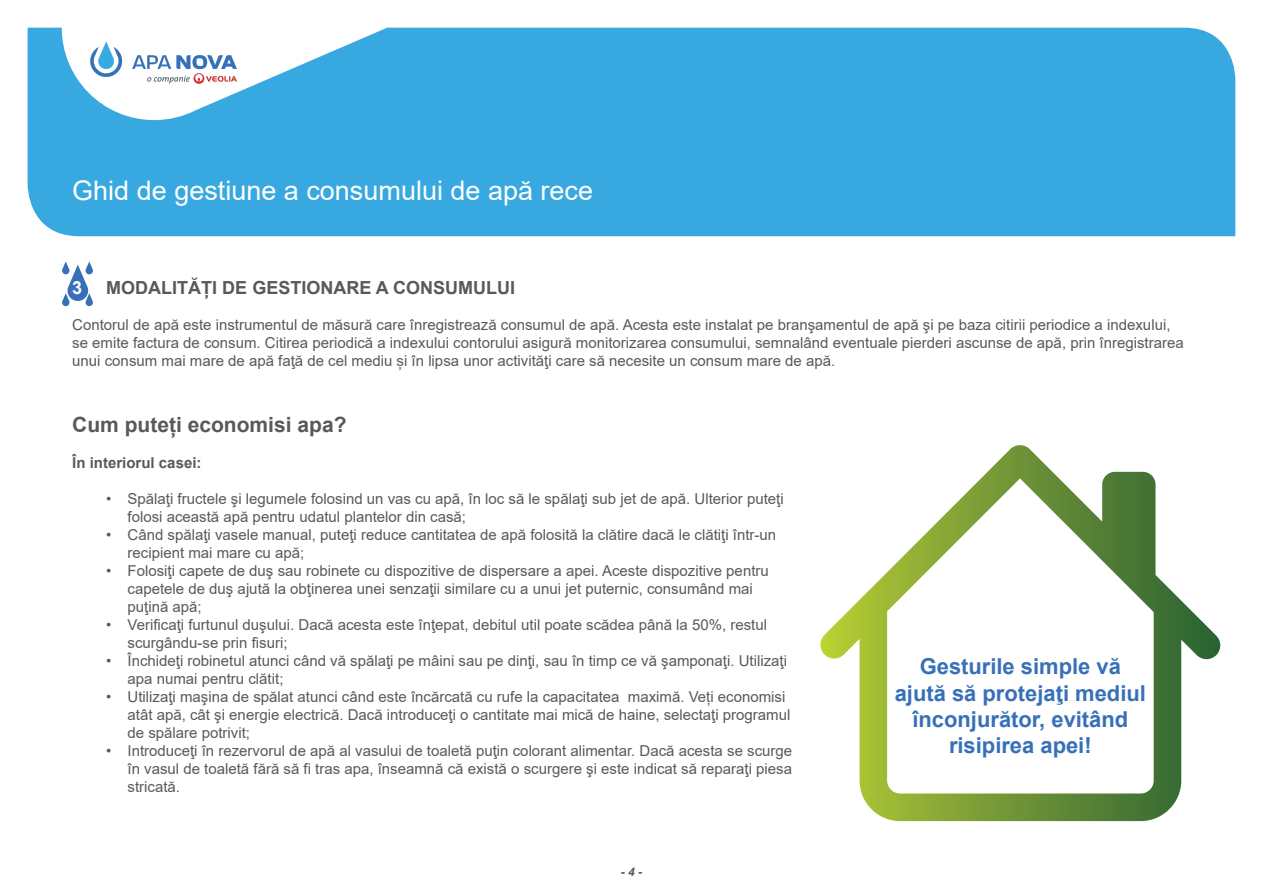
<style>
.page{position:relative;width:1263px;height:893px;background:#fff}
.page>*{position:absolute;margin:0;border:0;box-sizing:border-box;transform-origin:0 0}
.t1{font:27px "Arial";color:#fff}
.t2{font:700 21.9px/26.4px "Arial";color:#3870b8;text-align:center}
.t3{font:700 21px "Arial";color:#58595b}
.t4{font:700 18px "Arial";color:#58595b}
.t5{font:700 18px "Arial";color:#fff}
.t6{font:15px/18px "Arial";color:#58595b}
.t7{font:700 15px "Arial";color:#58595b}
.t8{font:italic 700 12px "Arial";color:#58595b}
</style>
<div class="page">
<div style="left:28px;top:28px;width:1207px;height:208px;background:#38a8e0"></div>
<svg style="left:90px;top:42px;width:32px;height:35px"></svg>
<svg style="left:132px;top:55px;width:105px;height:29px"></svg>
<svg style="left:62px;top:261px;width:31px;height:45px"></svg>
<svg style="left:820px;top:445px;width:401px;height:376px"></svg>
<h1 class="t1" style="left:72px;top:172px;width:522px">Ghid de gestiune a consumului de apă rece</h1>
<p class="t5" style="left:72px;top:275px;width:12px">3</p>
<p class="t4" style="left:106px;top:275px;width:410px">MODALITĂȚI DE GESTIONARE A CONSUMULUI</p>
<p class="t6" style="left:72px;top:315px;width:1113px">Contorul de apă este instrumentul de măsură care înregistrează consumul de apă. Acesta este instalat pe branşamentul de apă şi pe baza citirii periodice a indexului, se emite factura de consum. Citirea periodică a indexului contorului asigură monitorizarea consumului, semnalând eventuale pierderi ascunse de apă, prin înregistrarea unui consum mai mare de apă faţă de cel mediu și în lipsa unor activităţi care să necesite un consum mare de apă.</p>
<h3 class="t3" style="left:72px;top:410px;width:276px">Cum puteți economisi apa?</h3>
<p class="t7" style="left:72px;top:452px;width:131px">În interiorul casei:</p>
<p class="t6" style="left:128px;top:490px;width:658px;text-indent:-21px">• Spălaţi fructele şi legumele folosind un vas cu apă, în loc să le spălaţi sub jet de apă. Ulterior puteţi folosi această apă pentru udatul plantelor din casă;</p>
<p class="t6" style="left:128px;top:526px;width:650px;text-indent:-21px">• Când spălaţi vasele manual, puteţi reduce cantitatea de apă folosită la clătire dacă le clătiţi într-un recipient mai mare cu apă;</p>
<p class="t6" style="left:128px;top:562px;width:643px;text-indent:-21px">• Folosiţi capete de duş sau robinete cu dispozitive de dispersare a apei. Aceste dispozitive pentru capetele de duş ajută la obţinerea unei senzaţii similare cu a unui jet puternic, consumând mai puţină apă;</p>
<p class="t6" style="left:128px;top:616px;width:641px;text-indent:-21px">• Verificaţi furtunul duşului. Dacă acesta este înţepat, debitul util poate scădea până la 50%, restul scurgându-se prin fisuri;</p>
<p class="t6" style="left:128px;top:652px;width:661px;text-indent:-21px">• Închideţi robinetul atunci când vă spălaţi pe mâini sau pe dinţi, sau în timp ce vă şamponaţi. Utilizaţi apa numai pentru clătit;</p>
<p class="t6" style="left:128px;top:688px;width:664px;text-indent:-21px">• Utilizaţi maşina de spălat atunci când este încărcată cu rufe la capacitatea maximă. Veți economisi atât apă, cât şi energie electrică. Dacă introduceţi o cantitate mai mică de haine, selectaţi programul de spălare potrivit;</p>
<p class="t6" style="left:128px;top:742px;width:666px;text-align:justify;text-indent:-21px">• Introduceţi în rezervorul de apă al vasului de toaletă puţin colorant alimentar. Dacă acesta se scurge în vasul de toaletă fără să fi tras apa, înseamnă că există o scurgere şi este indicat să reparaţi piesa stricată.</p>
<p class="t8" style="left:621px;top:863px;width:23px">- 4 -</p>
<h2 class="t2" style="left:895px;top:654px;width:253px">Gesturile simple vă ajută să protejaţi mediul înconjurător, evitând risipirea apei!</h2>
</div>
